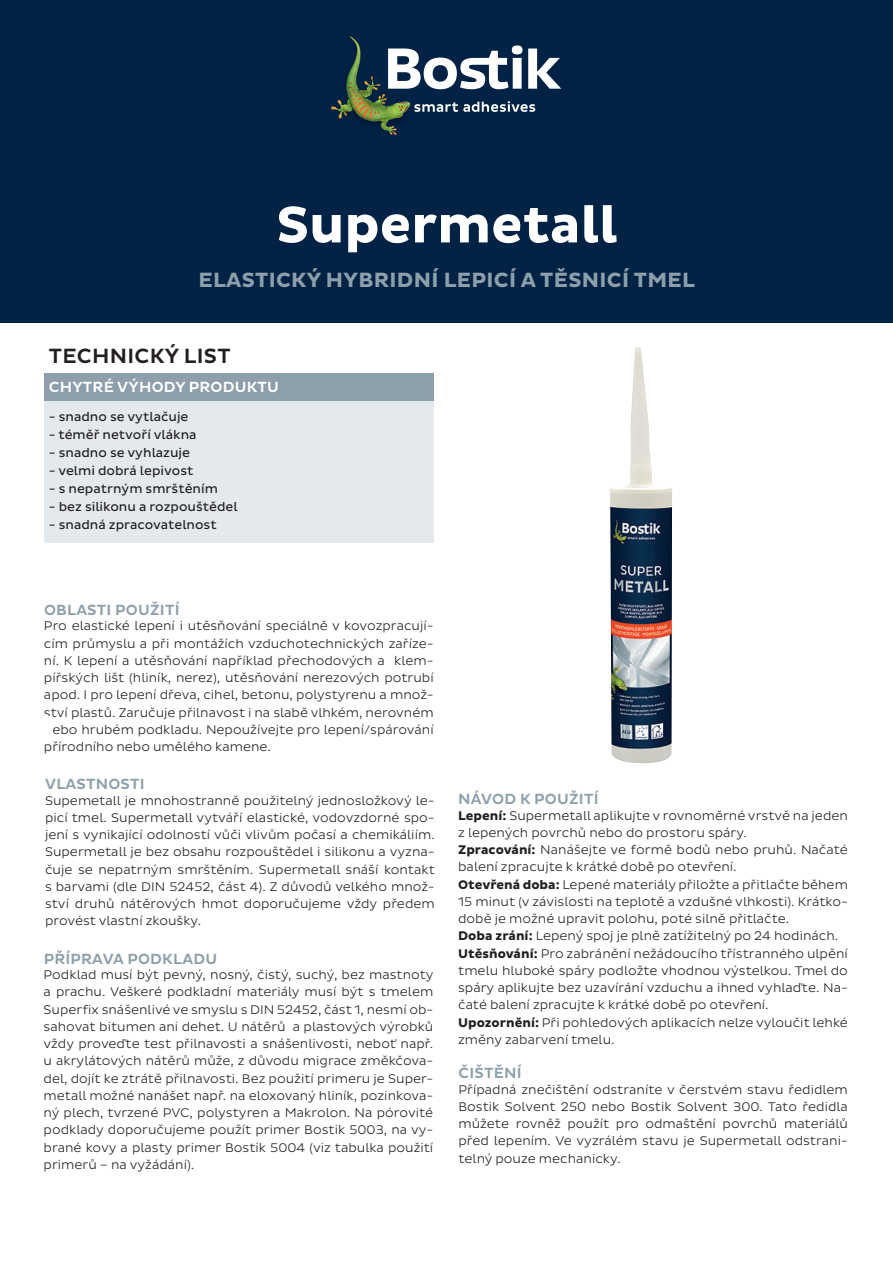
<style>
.page{position:relative;width:893px;height:1263px;background:#fff}
.page>*{position:absolute;margin:0;border:0;box-sizing:border-box;transform-origin:0 0}
.t1{font:700 52.5px "Bostik";color:#fff}
.t2{font:700 21px "Bostik";letter-spacing:.015em;color:#8c9faa}
.t3{font:500 21px "Bostik";letter-spacing:.015em;color:#231f20}
.t4{font:500 15px "Bostik";letter-spacing:.015em;color:#8c9faa}
.t5{font:500 15px "Bostik";letter-spacing:.015em;color:#fff}
.t6{font:300 12.75px/17.2px "Bostik";color:#231f20;text-align:justify}
.t7{font:12.75px "Bostik";color:#231f20}
.s1{font-weight:700}
</style>
<div class="page">
<div style="left:0;top:0;width:893px;height:322px;background:#002245"></div>
<img style="left:332px;top:36px;width:77px;height:98px">
<svg style="left:414px;top:101px;width:121px;height:11px"></svg>
<svg style="left:388px;top:45px;width:173px;height:44px"></svg>
<div style="left:44px;top:373px;width:390px;height:28px;background:#8c9faa"></div>
<div style="left:44px;top:401px;width:390px;height:141px;background:#e4e9ed"></div>
<img style="left:610px;top:347px;width:63px;height:416px">
<h1 class="t1" style="left:276px;top:195px;width:343px">Supermetall</h1>
<h2 class="t2" style="left:199px;top:268px;width:498px">ELASTICKÝ HYBRIDNÍ LEPICÍ A TĚSNICÍ TMEL</h2>
<h2 class="t3" style="left:49px;top:344px;width:183px">TECHNICKÝ LIST</h2>
<p class="t5" style="left:49px;top:379px;width:232px">CHYTRÉ VÝHODY PRODUKTU</p>
<p class="t7" style="left:49px;top:409px;width:141px">- snadno se vytlačuje</p>
<p class="t7" style="left:49px;top:427px;width:149px">- téměř netvoří vlákna</p>
<p class="t7" style="left:49px;top:445px;width:143px">- snadno se vyhlazuje</p>
<p class="t7" style="left:49px;top:463px;width:146px">- velmi dobrá lepivost</p>
<p class="t7" style="left:49px;top:481px;width:171px">- s nepatrným smrštěním</p>
<p class="t7" style="left:49px;top:499px;width:190px">- bez silikonu a rozpouštědel</p>
<p class="t7" style="left:49px;top:517px;width:169px">- snadná zpracovatelnost</p>
<p class="t4" style="left:44px;top:601px;width:137px">OBLASTI POUŽITÍ</p>
<p class="t6" style="left:44px;top:617px;width:391px">Pro elastické lepení i utěsňování speciálně v kovozpracují&shy;cím průmyslu a při montážích vzduchotechnických zaříze&shy;ní. K lepení a utěsňování například přechodových a klem&shy;pířských lišt (hliník, nerez), utěsňování nerezových potrubí apod. I pro lepení dřeva, cihel, betonu, polystyrenu a množ&shy;ství plastů. Zaručuje přilnavost i na slabě vlhkém, nerovném nebo hrubém podkladu. Nepoužívejte pro lepení/spárování přírodního nebo umělého kamene.</p>
<p class="t4" style="left:45px;top:776px;width:101px">VLASTNOSTI</p>
<p class="t6" style="left:45px;top:792px;width:391px">Supemetall je mnohostranně použitelný jednosložkový le&shy;picí tmel. Supermetall vytváří elastické, vodovzdorné spo&shy;jení s vynikající odolností vůči vlivům počasí a chemikáliím.<br>Supermetall je bez obsahu rozpouštědel i silikonu a vyzna&shy;čuje se nepatrným smrštěním. Supermetall snáší kontakt s barvami (dle DIN 52452, část 4). Z důvodů velkého množ&shy;ství druhů nátěrových hmot doporučujeme vždy předem provést vlastní zkoušky.</p>
<p class="t4" style="left:44px;top:950px;width:175px">PŘÍPRAVA PODKLADU</p>
<p class="t6" style="left:44px;top:966px;width:392px">Podklad musí být pevný, nosný, čistý, suchý, bez mastnoty a prachu. Veškeré podkladní materiály musí být s tmelem Superfix snášenlivé ve smyslu s DIN 52452, část 1, nesmí ob&shy;sahovat bitumen ani dehet. U nátěrů a plastových výrobků vždy proveďte test přilnavosti a snášenlivosti, neboť např. u akrylátových nátěrů může, z důvodu migrace změkčova&shy;del, dojít ke ztrátě přilnavosti. Bez použití primeru je Super&shy;metall možné nanášet např. na eloxovaný hliník, pozinkova&shy;ný plech, tvrzené PVC, polystyren a Makrolon. Na pórovité podklady doporučujeme použít primer Bostik 5003, na vy&shy;brané kovy a plasty primer Bostik 5004 (viz tabulka použití primerů – na vyžádání).</p>
<p class="t4" style="left:458px;top:791px;width:142px">NÁVOD K POUŽITÍ</p>
<p class="t6" style="left:458px;top:807px;width:391px;text-align:left"><span class="s1">Lepení:</span> Supermetall aplikujte v rovnoměrné vrstvě na jeden z lepených povrchů nebo do prostoru spáry.<br><span class="s1">Zpracování:</span> Nanášejte ve formě bodů nebo pruhů. Načaté balení zpracujte k krátké době po otevření.<br><span class="s1">Otevřená doba:</span> Lepené materiály přiložte a přitlačte během 15 minut (v závislosti na teplotě a vzdušné vlhkosti). Krátko&shy;době je možné upravit polohu, poté silně přitlačte.<br><span class="s1">Doba zrání:</span> Lepený spoj je plně zatížitelný po 24 hodinách.<br><span class="s1">Utěsňování:</span> Pro zabránění nežádoucího třístranného ulpění tmelu hluboké spáry podložte vhodnou výstelkou. Tmel do spáry aplikujte bez uzavírání vzduchu a ihned vyhlaďte. Na&shy;čaté balení zpracujte k krátké době po otevření.<br><span class="s1">Upozornění:</span> Při pohledových aplikacích nelze vyloučit lehké změny zabarvení tmelu.</p>
<p class="t4" style="left:459px;top:1065px;width:65px">ČIŠTĚNÍ</p>
<p class="t6" style="left:458px;top:1081px;width:391px">Případná znečištění odstraníte v čerstvém stavu ředidlem Bostik Solvent 250 nebo Bostik Solvent 300. Tato ředidla můžete rovněž použít pro odmaštění povrchů materiálů před lepením. Ve vyzrálém stavu je Supermetall odstrani&shy;telný pouze mechanicky.</p>
</div>
